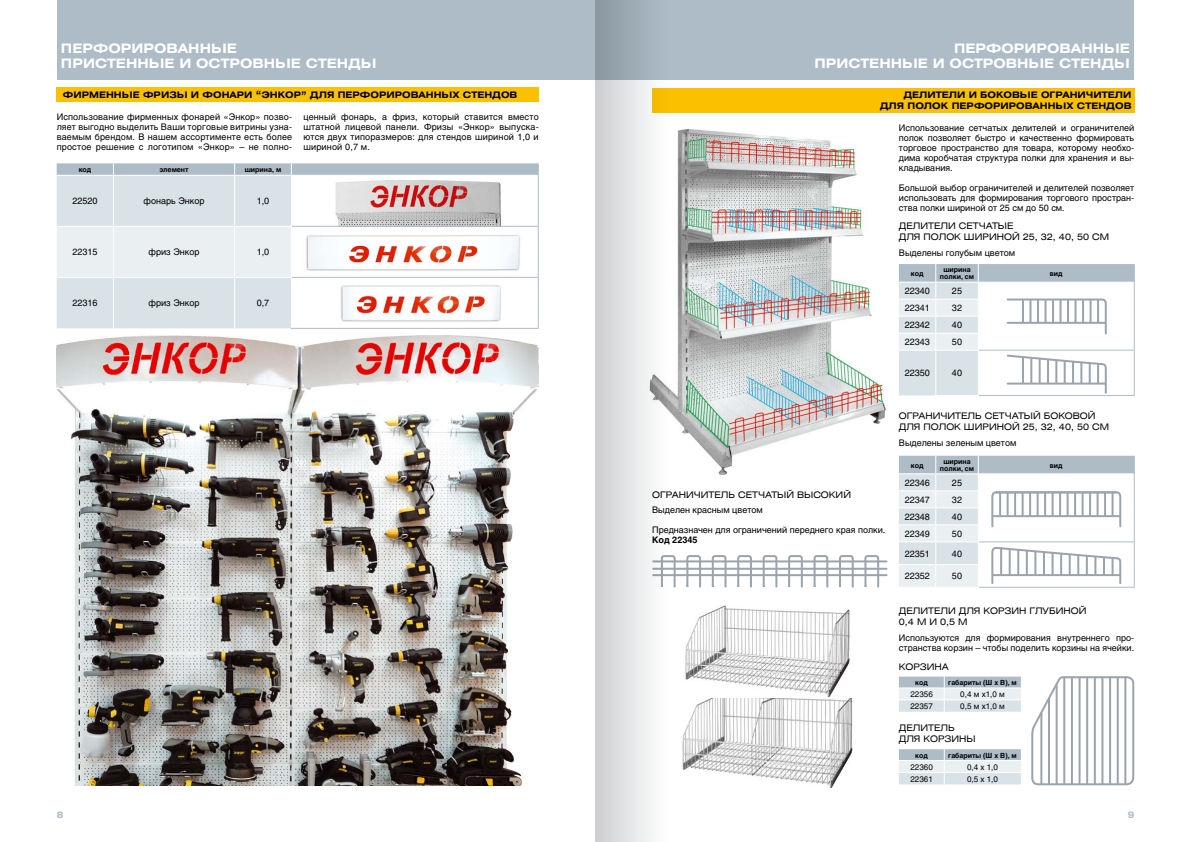
<style>
.page{position:relative;width:1191px;height:842px;background:#fff}
.page>*{position:absolute;margin:0;border:0;box-sizing:border-box;transform-origin:0 0}
.t1{font:700 13px/15.6px "Helios Ext C";color:#fff;text-align:right}
.t2{font:9px/10px "Helios C";color:#000;text-align:justify}
.t3{font:9px/10.8px "Helios Ext C";color:#000}
.t4{font:700 9px/10.8px "Helios Ext C";color:#000;text-align:right}
.t5{font:700 9px "Helios C";color:#000}
.t6{font:700 9px "Helios Ext C";color:#adbcc6}
.t7{font:8px "Helios C";color:#000}
.t8{font:700 7px/7px "Helios C";color:#000;text-align:center}
</style>
<div class="page">
<div style="left:57px;top:0;width:538px;height:79px;background:#adbcc6"></div>
<div style="left:595px;top:0;width:539px;height:79px;background:#adbcc6"></div>
<img style="left:754px;top:698px;width:99px;height:90px">
<img style="left:754px;top:609px;width:96px;height:88px">
<img style="left:754px;top:134px;width:133px;height:315px">
<div style="left:57px;top:88px;width:482px;height:14px;background:#fbc100"></div>
<div style="left:652px;top:88px;width:482px;height:25px;background:#fbc100"></div>
<svg style="left:899px;top:264px;width:235px;height:132px"></svg>
<hr style="left:1007px;top:383px;width:98px;height:2px;background:#9aa4ac">
<hr style="left:978px;top:587px;width:156px;height:1px;background:#adbcc6">
<svg style="left:899px;top:456px;width:235px;height:131px"></svg>
<svg style="left:761px;top:555px;width:17px;height:33px"></svg>
<svg style="left:787px;top:555px;width:17px;height:33px"></svg>
<svg style="left:812px;top:555px;width:17px;height:33px"></svg>
<svg style="left:838px;top:555px;width:16px;height:33px"></svg>
<svg style="left:863px;top:555px;width:17px;height:33px"></svg>
<hr style="left:653px;top:560px;width:233px;height:2px;background:#9aa4ac">
<hr style="left:653px;top:568px;width:233px;height:2px;background:#9aa4ac">
<hr style="left:653px;top:574px;width:233px;height:2px;background:#9aa4ac">
<svg style="left:899px;top:749px;width:121px;height:35px;background:#d3dce1"></svg>
<svg style="left:899px;top:677px;width:121px;height:35px;background:#d3dce2"></svg>
<svg style="left:57px;top:163px;width:482px;height:165px"></svg>
<hr style="left:538px;top:175px;width:1px;height:51px;background:#adbcc6">
<hr style="left:538px;top:227px;width:1px;height:50px;background:#adbcc6">
<hr style="left:538px;top:278px;width:1px;height:50px;background:#adbcc6">
<hr style="left:291px;top:328px;width:248px;height:1px;background:#adbcc6">
<svg style="left:1031px;top:676px;width:104px;height:110px"></svg>
<hr style="left:1124px;top:678px;width:2px;height:105px;background:#9aa4ac">
<hr style="left:1116px;top:678px;width:2px;height:105px;background:#9aa4ac">
<hr style="left:1109px;top:678px;width:2px;height:105px;background:#9aa4ac">
<hr style="left:1101px;top:678px;width:2px;height:105px;background:#9aa4ac">
<hr style="left:1093px;top:678px;width:2px;height:105px;background:#9aa4ac">
<hr style="left:1086px;top:678px;width:2px;height:105px;background:#9aa4ac">
<hr style="left:1078px;top:678px;width:2px;height:105px;background:#9aa4ac">
<hr style="left:1071px;top:678px;width:2px;height:105px;background:#9aa4ac">
<hr style="left:1063px;top:678px;width:2px;height:105px;background:#9aa4ac">
<hr style="left:1055px;top:684px;width:2px;height:99px;background:#9aa4ac">
<hr style="left:1048px;top:699px;width:2px;height:84px;background:#9aa4ac">
<hr style="left:1040px;top:713px;width:2px;height:70px;background:#9aa4ac">
<img style="left:57px;top:335px;width:482px;height:450px">
<svg style="left:595px;top:0;width:159px;height:842px"></svg>
<h1 class="t1" style="left:61px;top:40px;width:317px;text-align:left">Перфорированные<br>п ристенные и островные стенды</h1>
<h1 class="t1" style="left:814px;top:40px;width:317px">Перфорированные<br>п ристенные и островные стенды</h1>
<p class="t4" style="left:63px;top:89px;width:456px">Фирменные фризы и фонари “Энкор” для п ерфорированных стендов</p>
<p class="t4" style="left:879px;top:89px;width:253px">Делители и боковые ограничители для полок п ерфорированных стендов</p>
<p class="t2" style="left:57px;top:112px;width:237px">Использование фирменных фонарей «Энкор» позво&shy;ляет выгодно выделить Ваши торговые витрины узна&shy;ваемым брендом. В нашем ассортименте есть более простое решение с логотипом «Энкор» – не полно-</p>
<p class="t2" style="left:303px;top:112px;width:237px">ценный фонарь, а фриз, который ставится вместо штатной лицевой панели. Фризы «Энкор» выпуска&shy;ются двух типоразмеров: для стендов шириной 1,0 и шириной 0,7 м.</p>
<p class="t2" style="left:899px;top:123px;width:237px">Использование сетчатых делителей и ограничителей полок позволяет быстро и качественно формировать торговое пространство для товара, которому необхо&shy;дима коробчатая структура полки для хранения и вы&shy;кладывания.</p>
<p class="t2" style="left:899px;top:183px;width:237px">Большой выбор ограничителей и делителей позволяет использовать для формирования торгового простран&shy;ства полки шириной от 25 см до 50 см.</p>
<p class="t8" style="left:79px;top:166px;width:14px">код</p>
<p class="t8" style="left:159px;top:166px;width:31px">элемент</p>
<p class="t8" style="left:245px;top:166px;width:38px">ширина, м</p>
<p class="t2" style="left:72px;top:196px;width:27px">22520</p>
<p class="t2" style="left:144px;top:196px;width:62px">фонарь Энкор</p>
<p class="t2" style="left:257px;top:196px;width:14px">1,0</p>
<p class="t2" style="left:72px;top:247px;width:27px">22315</p>
<p class="t2" style="left:149px;top:247px;width:52px">фриз Энкор</p>
<p class="t2" style="left:257px;top:247px;width:14px">1,0</p>
<p class="t2" style="left:72px;top:298px;width:27px">22316</p>
<p class="t2" style="left:149px;top:298px;width:52px">фриз Энкор</p>
<p class="t2" style="left:257px;top:298px;width:14px">0,7</p>
<p class="t3" style="left:652px;top:489px;width:200px">Ограничитель сетчатый высокий</p>
<p class="t2" style="left:652px;top:505px;width:112px">Выделен красным цветом</p>
<p class="t2" style="left:652px;top:525px;width:235px">Предназначен для ограничений переднего края полки.</p>
<p class="t5" style="left:652px;top:535px;width:47px">Код 22345</p>
<p class="t3" style="left:899px;top:221px;width:212px">Делители сетчатые<br>для полок шириной 25, 32, 40, 50 см</p>
<p class="t2" style="left:899px;top:248px;width:118px">Выделены голубым цветом</p>
<p class="t8" style="left:911px;top:270px;width:14px">код</p>
<p class="t8" style="left:940px;top:266px;width:36px">ширина полки, см</p>
<p class="t8" style="left:1050px;top:270px;width:14px">вид</p>
<p class="t2" style="left:904px;top:286px;width:27px">22340</p>
<p class="t2" style="left:952px;top:286px;width:12px">25</p>
<p class="t2" style="left:904px;top:303px;width:27px">22341</p>
<p class="t2" style="left:952px;top:303px;width:12px">32</p>
<p class="t2" style="left:904px;top:320px;width:27px">22342</p>
<p class="t2" style="left:952px;top:320px;width:12px">40</p>
<p class="t2" style="left:904px;top:337px;width:27px">22343</p>
<p class="t2" style="left:952px;top:337px;width:12px">50</p>
<p class="t2" style="left:904px;top:368px;width:27px">22350</p>
<p class="t2" style="left:952px;top:368px;width:12px">40</p>
<p class="t3" style="left:899px;top:411px;width:212px">Ограничитель сетчатый боковой для полок шириной 25, 32, 40, 50 см</p>
<p class="t2" style="left:899px;top:438px;width:119px">Выделены зеленым цветом</p>
<p class="t8" style="left:911px;top:461px;width:14px">код</p>
<p class="t8" style="left:940px;top:458px;width:36px">ширина полки, см</p>
<p class="t8" style="left:1050px;top:461px;width:14px">вид</p>
<p class="t2" style="left:904px;top:478px;width:27px">22346</p>
<p class="t2" style="left:952px;top:478px;width:12px">25</p>
<p class="t2" style="left:904px;top:495px;width:27px">22347</p>
<p class="t2" style="left:952px;top:495px;width:12px">32</p>
<p class="t2" style="left:904px;top:512px;width:27px">22348</p>
<p class="t2" style="left:952px;top:512px;width:12px">40</p>
<p class="t2" style="left:904px;top:529px;width:27px">22349</p>
<p class="t2" style="left:952px;top:529px;width:12px">50</p>
<p class="t2" style="left:904px;top:548px;width:27px">22351</p>
<p class="t2" style="left:952px;top:548px;width:12px">40</p>
<p class="t2" style="left:904px;top:571px;width:27px">22352</p>
<p class="t2" style="left:952px;top:571px;width:12px">50</p>
<p class="t3" style="left:899px;top:605px;width:189px">Делители для корзин глубиной<br>0,4 м и 0,5 м</p>
<p class="t2" style="left:899px;top:633px;width:237px">Используются для формирования внутреннего про&shy;странства корзин – чтобы поделить корзины на ячейки.</p>
<p class="t3" style="left:899px;top:662px;width:52px">корзина</p>
<p class="t8" style="left:915px;top:679px;width:14px">код</p>
<p class="t8" style="left:948px;top:679px;width:70px">габариты (Ш х В), м</p>
<p class="t7" style="left:910px;top:689px;width:24px">22356</p>
<p class="t7" style="left:960px;top:689px;width:46px">0,4 м х1,0 м</p>
<p class="t7" style="left:910px;top:701px;width:24px">22357</p>
<p class="t7" style="left:960px;top:701px;width:46px">0,5 м х1,0 м</p>
<p class="t3" style="left:899px;top:722px;width:78px">делитель для корзины</p>
<p class="t8" style="left:915px;top:752px;width:14px">код</p>
<p class="t8" style="left:948px;top:752px;width:70px">габариты (Ш х В), м</p>
<p class="t7" style="left:910px;top:762px;width:24px">22360</p>
<p class="t7" style="left:967px;top:762px;width:32px">0,4 х 1,0</p>
<p class="t7" style="left:910px;top:774px;width:24px">22361</p>
<p class="t7" style="left:967px;top:774px;width:32px">0,5 х 1,0</p>
<p class="t6" style="left:57px;top:809px;width:8px">8</p>
<p class="t6" style="left:1127px;top:809px;width:8px">9</p>
</div>
